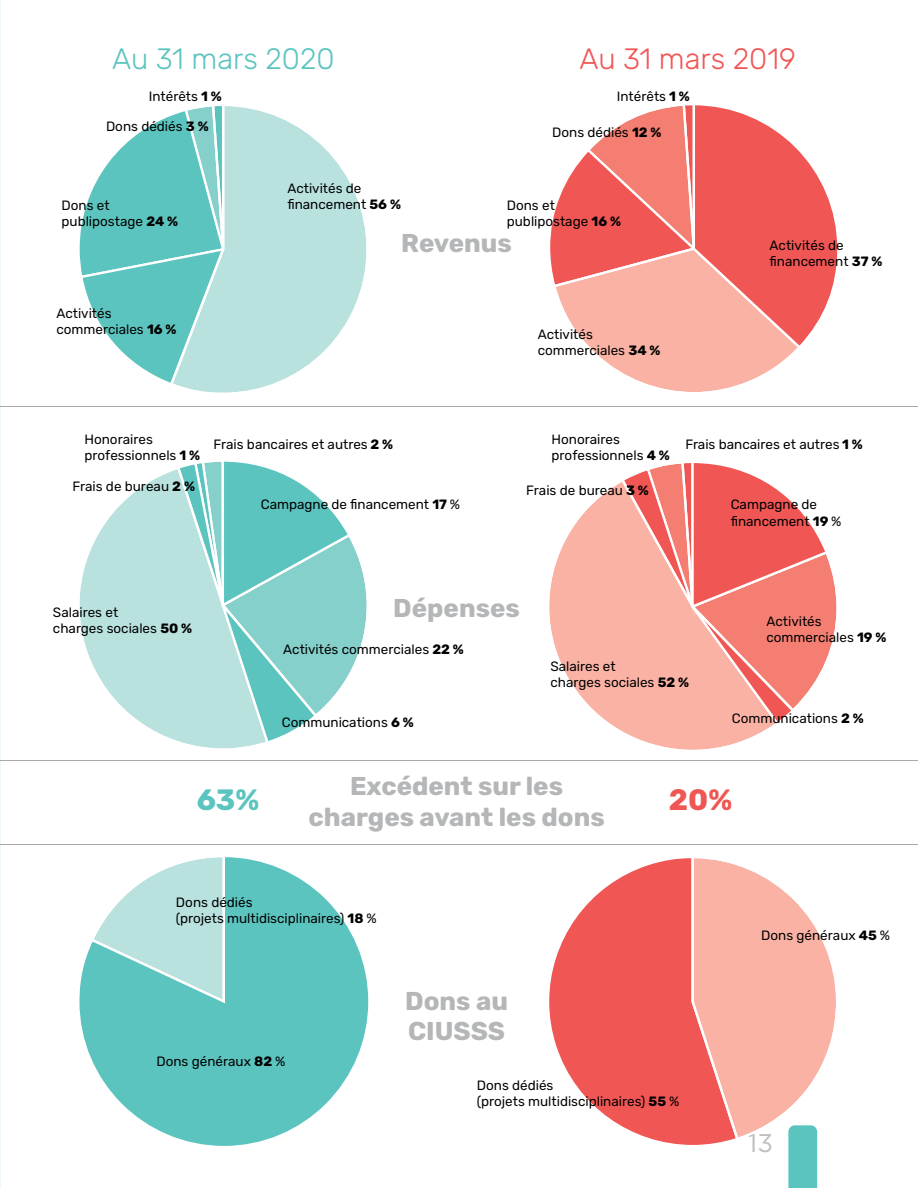
<style>
.page{position:relative;width:918px;height:1188px;background:#fff}
.page>*{position:absolute;margin:0;border:0;box-sizing:border-box;transform-origin:0 0}
.t1{font:300 29.4px "Rubik";color:#5bc4bf}
.t2{font:300 29.4px "Rubik";color:#f05654}
.t3{font:700 29.4px "Rubik";color:#5bc4bf}
.t4{font:700 29.4px "Rubik";color:#f05654}
.t5{font:700 25.8px/30.9px "Rubik";color:#b4b6b8;text-align:center}
.t6{font:25.5px "Gotham";color:#bcbec0}
.t7{font:13.5px/16.2px "Rubik";color:#000}
.s1{font-weight:700}
</style>
<div class="page">
<svg style="left:79px;top:469px;width:177px;height:280px;fill:#b9e2df"></svg>
<svg style="left:177px;top:461px;width:190px;height:283px"></svg>
<svg style="left:181px;top:106px;width:186px;height:287px;fill:#b9e2df"></svg>
<svg style="left:79px;top:106px;width:146px;height:280px"></svg>
<svg style="left:79px;top:857px;width:290px;height:289px;fill:#5bc4bf"></svg>
<svg style="left:550px;top:105px;width:288px;height:287px"></svg>
<svg style="left:549px;top:482px;width:224px;height:268px;fill:#f9b2a4"></svg>
<svg style="left:621px;top:463px;width:216px;height:262px;background:#f69991"></svg>
<svg style="left:549px;top:858px;width:142px;height:287px;fill:#f05654"></svg>
<svg style="left:691px;top:858px;width:145px;height:330px"></svg>
<hr style="left:0;top:406px;width:918px;height:1px;background:#a7a9ac">
<hr style="left:0;top:760px;width:918px;height:1px;background:#a7a9ac">
<hr style="left:0;top:844px;width:918px;height:1px;background:#a7a9ac">
<h1 class="t1" style="left:112px;top:42px;width:224px">Au 31 mars 2020</h1>
<h1 class="t2" style="left:579px;top:42px;width:218px">Au 31 mars 2019</h1>
<p class="t7" style="left:149px;top:89px;width:74px">Intérêts <span class="s1">1 %</span></p>
<p class="t7" style="left:617px;top:89px;width:74px">Intérêts <span class="s1">1 %</span></p>
<p class="t7" style="left:106px;top:118px;width:104px">Dons dédiés <span class="s1">3 %</span></p>
<p class="t7" style="left:552px;top:124px;width:111px">Dons dédiés <span class="s1">12 %</span></p>
<p class="t7" style="left:287px;top:181px;width:115px">Activités de financement <span class="s1">56 %</span></p>
<p class="t7" style="left:62px;top:198px;width:118px">Dons et publipostage <span class="s1">24 %</span></p>
<p class="t7" style="left:507px;top:198px;width:116px">Dons et publipostage <span class="s1">16 %</span></p>
<p class="t7" style="left:56px;top:306px;width:122px">Activités commerciales <span class="s1">16 %</span></p>
<h2 class="t5" style="left:401px;top:228px;width:112px">Revenus</h2>
<p class="t7" style="left:538px;top:326px;width:124px">Activités commerciales <span class="s1">34 %</span></p>
<p class="t7" style="left:770px;top:238px;width:114px">Activités de financement <span class="s1">37 %</span></p>
<p class="t7" style="left:84px;top:432px;width:117px">Honoraires professionnels <span class="s1">1 %</span></p>
<p class="t7" style="left:552px;top:432px;width:120px">Honoraires professionnels <span class="s1">4 %</span></p>
<p class="t7" style="left:213px;top:436px;width:181px">Frais bancaires et autres <span class="s1">2 %</span></p>
<p class="t7" style="left:685px;top:436px;width:179px">Frais bancaires et autres <span class="s1">1 %</span></p>
<p class="t7" style="left:72px;top:478px;width:124px">Frais de bureau <span class="s1">2 %</span></p>
<p class="t7" style="left:526px;top:483px;width:124px">Frais de bureau <span class="s1">3 %</span></p>
<p class="t7" style="left:53px;top:604px;width:141px">Salaires et<br>charges sociales <span class="s1">50 %</span></p>
<p class="t7" style="left:261px;top:496px;width:201px">Campagne de financement <span class="s1">17</span> %</p>
<p class="t7" style="left:731px;top:497px;width:112px">Campagne de financement <span class="s1">19</span> %</p>
<h2 class="t5" style="left:393px;top:593px;width:128px">Dépenses</h2>
<p class="t7" style="left:283px;top:642px;width:182px">Activités commerciales <span class="s1">22 %</span></p>
<p class="t7" style="left:550px;top:658px;width:140px">Salaires et<br>charges sociales <span class="s1">52 %</span></p>
<p class="t7" style="left:766px;top:613px;width:121px">Activités commerciales <span class="s1">19 %</span></p>
<p class="t7" style="left:282px;top:715px;width:134px">Communications <span class="s1">6 %</span></p>
<p class="t7" style="left:732px;top:711px;width:134px">Communications <span class="s1">2 %</span></p>
<h2 class="t5" style="left:309px;top:772px;width:298px">Excédent sur les charges avant les dons</h2>
<h1 class="t3" style="left:197px;top:783px;width:64px">63%</h1>
<h1 class="t4" style="left:669px;top:783px;width:65px">20%</h1>
<p class="t7" style="left:176px;top:894px;width:202px">Dons dédiés<br>(projets multidisciplinaires) <span class="s1">18</span> %</p>
<p class="t7" style="left:156px;top:1053px;width:130px">Dons généraux <span class="s1">82</span> %</p>
<h2 class="t5" style="left:405px;top:986px;width:104px;text-align:left">Dons au<br>CIUSSS</h2>
<p class="t7" style="left:477px;top:1078px;width:204px">Dons dédiés<br>(projets multidisciplinaires) <span class="s1">55</span> %</p>
<p class="t7" style="left:761px;top:927px;width:130px">Dons généraux <span class="s1">45</span> %</p>
<h3 class="t6" style="left:748px;top:1127px;width:26px">13</h3>
</div>
